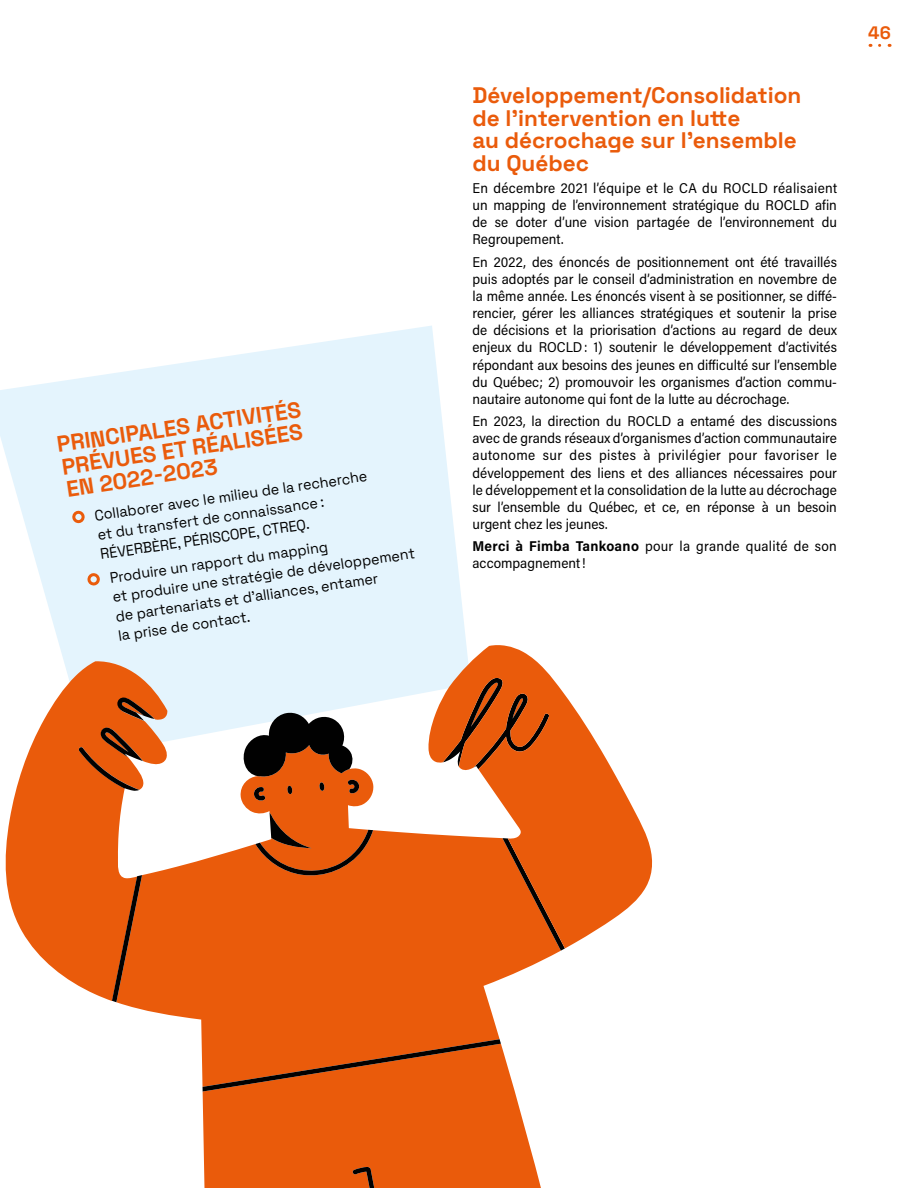
<style>
.page{position:relative;width:918px;height:1188px;background:#fff}
.page>*{position:absolute;margin:0;border:0;box-sizing:border-box;transform-origin:0 0}
.t1{font:700 22.5px/22.5px "Space Grotesk";color:#ea5b0b}
.t2{font:700 18px "Space Grotesk";color:#ea5b0b}
.t3{font:15px/19.5px "Space Grotesk";color:#000;scale:.95 1}
.t4{font:14.25px/17.1px "Acumin Pro Semi Cond";color:#000;text-align:justify}
.t5{font:14.25px/17.1px "Acumin Pro Semi Cond";letter-spacing:.02em;color:#000}
.s1{font-weight:700}
</style>
<div class="page">
<svg style="left:880px;top:44px;width:10px;height:3px"></svg>
<svg style="left:0;top:326px;width:466px;height:415px;fill:#e4f4fd"></svg>
<svg style="left:3px;top:661px;width:166px;height:340px;fill:#ea5b0b"></svg>
<svg style="left:116px;top:830px;width:444px;height:257px;fill:#ea5b0b"></svg>
<svg style="left:203px;top:1044px;width:357px;height:144px;fill:#ea5b0b"></svg>
<svg style="left:117px;top:697px;width:38px;height:24px"></svg>
<svg style="left:78px;top:727px;width:66px;height:64px;background:#c35517"></svg>
<svg style="left:502px;top:948px;width:63px;height:3px"></svg>
<svg style="left:112px;top:875px;width:30px;height:127px;background:#c6500e"></svg>
<svg style="left:203px;top:1039px;width:298px;height:53px;background:#d5540b"></svg>
<svg style="left:351px;top:1167px;width:84px;height:21px;background:#d5540b"></svg>
<svg style="left:240px;top:711px;width:134px;height:167px"></svg>
<svg style="left:428px;top:644px;width:225px;height:304px;fill:#ea5b0b"></svg>
<div style="left:72px;top:510px;width:13px;height:13px;border:3px solid #ea5b0b;border-radius:4px"></div>
<div style="left:87px;top:573px;width:13px;height:13px;border:3px solid #ea5b0b;border-radius:4px"></div>
<h1 class="t1" style="left:55px;top:432px;width:248px;text-align:justify;rotate:-8deg">PRINCIPALES ACTIVITÉS PRÉVUES ET RÉALISÉES EN 2022-2023</h1>
<p class="t3" style="left:93px;top:504px;width:291px;rotate:-8deg">Collaborer avec le milieu de la recherche et du transfert de connaissance :<br>RÉVERBÈRE, PÉRISCOPE, CTREQ.</p>
<p class="t3" style="left:108px;top:567px;width:323px;rotate:-8deg">Produire un rapport du mapping<br>et produire une stratégie de développement de partenariats et d’alliances, entamer<br>la prise de contact.</p>
<h1 class="t1" style="left:472px;top:83px;width:330px">Développement/Consolidation de l’intervention en lutte<br>au décrochage sur l’ensemble du Québec</h1>
<p class="t4" style="left:472px;top:179px;width:366px">En décembre 2021 l’équipe et le CA du ROCLD réalisaient un mapping de l’environnement stratégique du ROCLD afin de se doter d’une vision partagée de l’environnement du Regroupement.</p>
<p class="t4" style="left:472px;top:253px;width:366px">En 2022, des énoncés de positionnement ont été travaillés puis adoptés par le conseil d’administration en novembre de la même année. Les énoncés visent à se positionner, se diffé&shy;rencier, gérer les alliances stratégiques et soutenir la prise de décisions et la priorisation d’actions au regard de deux enjeux du ROCLD: 1) soutenir le développement d’activités répondant aux besoins des jeunes en difficulté sur l’ensemble du Québec; 2) promouvoir les organismes d’action commu&shy;nautaire autonome qui font de la lutte au décrochage.</p>
<p class="t4" style="left:472px;top:412px;width:366px">En 2023, la direction du ROCLD a entamé des discussions avec de grands réseaux d’organismes d’action communautaire autonome sur des pistes à privilégier pour favoriser le développement des liens et des alliances nécessaires pour le développement et la consolidation de la lutte au décrochage sur l’ensemble du Québec, et ce, en réponse à un besoin urgent chez les jeunes.</p>
<p class="t5" style="left:472px;top:537px;width:366px"><span class="s1">Merci à Fimba Tankoano</span> pour la grande qualité de son accompagnement!</p>
<p class="t2" style="left:868px;top:20px;width:24px">46</p>
</div>
